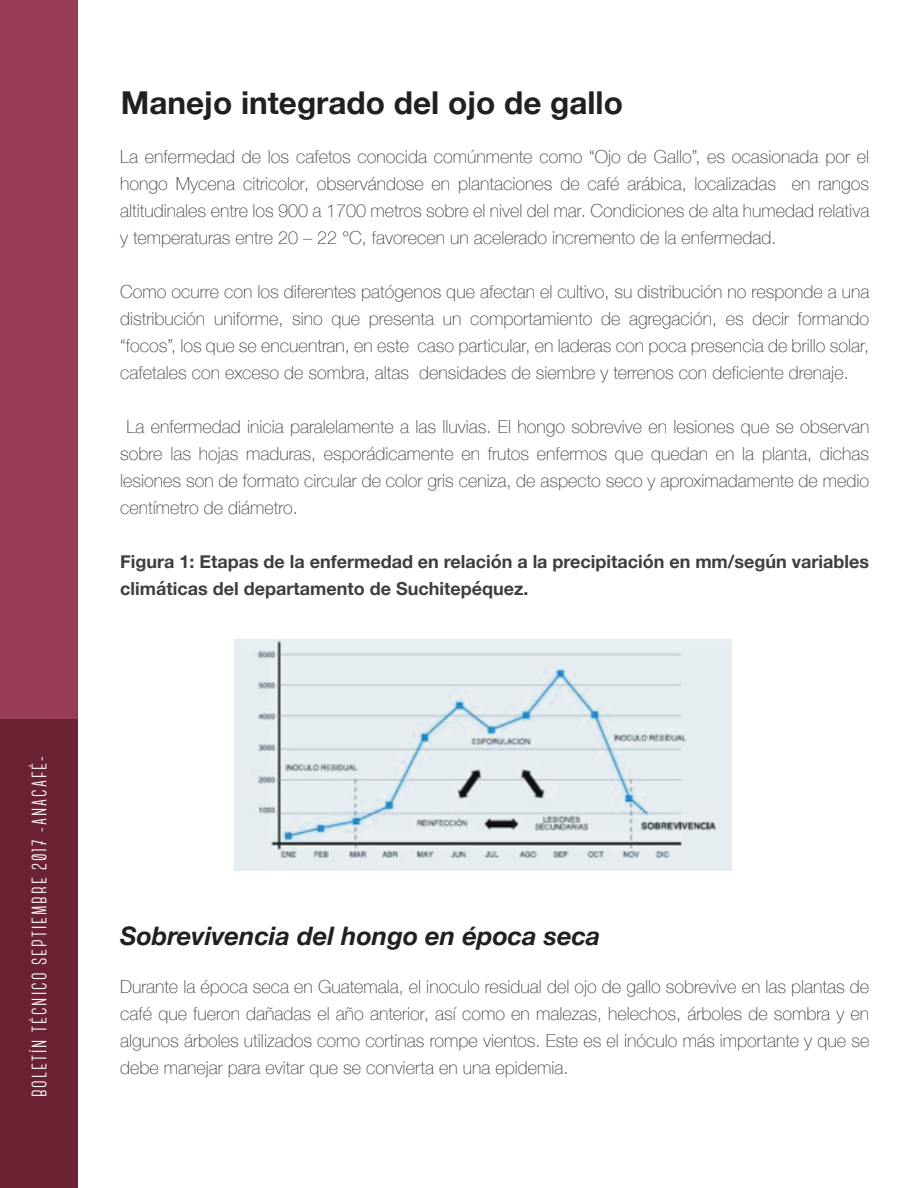
<style>
.page{position:relative;width:918px;height:1188px;background:#fff}
.page>*{position:absolute;margin:0;border:0;box-sizing:border-box;transform-origin:0 0}
.t1{font:700 31.5px "Helvetica Neue";color:#231f20}
.t2{font:italic 700 25.5px "Helvetica Neue";color:#231f20}
.t3{font:700 21px "Canter";letter-spacing:.095em;color:#fff}
.t4{font:100 18px/27px "Helvetica Neue";color:#3e3e3f;text-align:justify}
.t5{font:700 18px/27px "Helvetica Neue";color:#3e3e3f}
</style>
<div class="page">
<div style="left:0;top:0;width:77px;height:1188px;background:#6b2333"></div>
<div style="left:0;top:0;width:77px;height:718px;background:#973b57"></div>
<img style="left:234px;top:640px;width:498px;height:231px">
<p class="t3" style="left:29px;top:1097px;width:342px;rotate:-90deg">BOLETÍN TÉCNICO SEPTIEMBRE 2017 -ANACAFÉ-</p>
<h1 class="t1" style="left:121px;top:78px;width:504px">Manejo integrado del ojo de gallo</h1>
<p class="t4" style="left:120px;top:142px;width:751px">La enfermedad de los cafetos conocida comúnmente como “Ojo de Gallo”, es ocasionada por el hongo Mycena citricolor, observándose en plantaciones de café arábica, localizadas en rangos altitudinales entre los 900 a 1700 metros sobre el nivel del mar. Condiciones de alta humedad relativa y temperaturas entre 20 – 22 °C, favorecen un acelerado incremento de la enfermedad.</p>
<p class="t4" style="left:120px;top:277px;width:751px">Como ocurre con los diferentes patógenos que afectan el cultivo, su distribución no responde a una distribución uniforme, sino que presenta un comportamiento de agregación, es decir formando “focos”, los que se encuentran, en este caso particular, en laderas con poca presencia de brillo solar, cafetales con exceso de sombra, altas densidades de siembre y terrenos con deficiente drenaje.</p>
<p class="t4" style="left:120px;top:412px;width:751px;text-indent:6px">La enfermedad inicia paralelamente a las lluvias. El hongo sobrevive en lesiones que se observan sobre las hojas maduras, esporádicamente en frutos enfermos que quedan en la planta, dichas lesiones son de formato circular de color gris ceniza, de aspecto seco y aproximadamente de medio centímetro de diámetro.</p>
<p class="t5" style="left:120px;top:548px;width:751px">Figura 1: Etapas de la enfermedad en relación a la precipitación en mm/según variables climáticas del departamento de Suchitepéquez.</p>
<h2 class="t2" style="left:120px;top:916px;width:482px">Sobrevivencia del hongo en época seca</h2>
<p class="t4" style="left:120px;top:972px;width:751px">Durante la época seca en Guatemala, el inoculo residual del ojo de gallo sobrevive en las plantas de café que fueron dañadas el año anterior, así como en malezas, helechos, árboles de sombra y en algunos árboles utilizados como cortinas rompe vientos. Este es el inóculo más importante y que se debe manejar para evitar que se convierta en una epidemia.</p>
</div>
